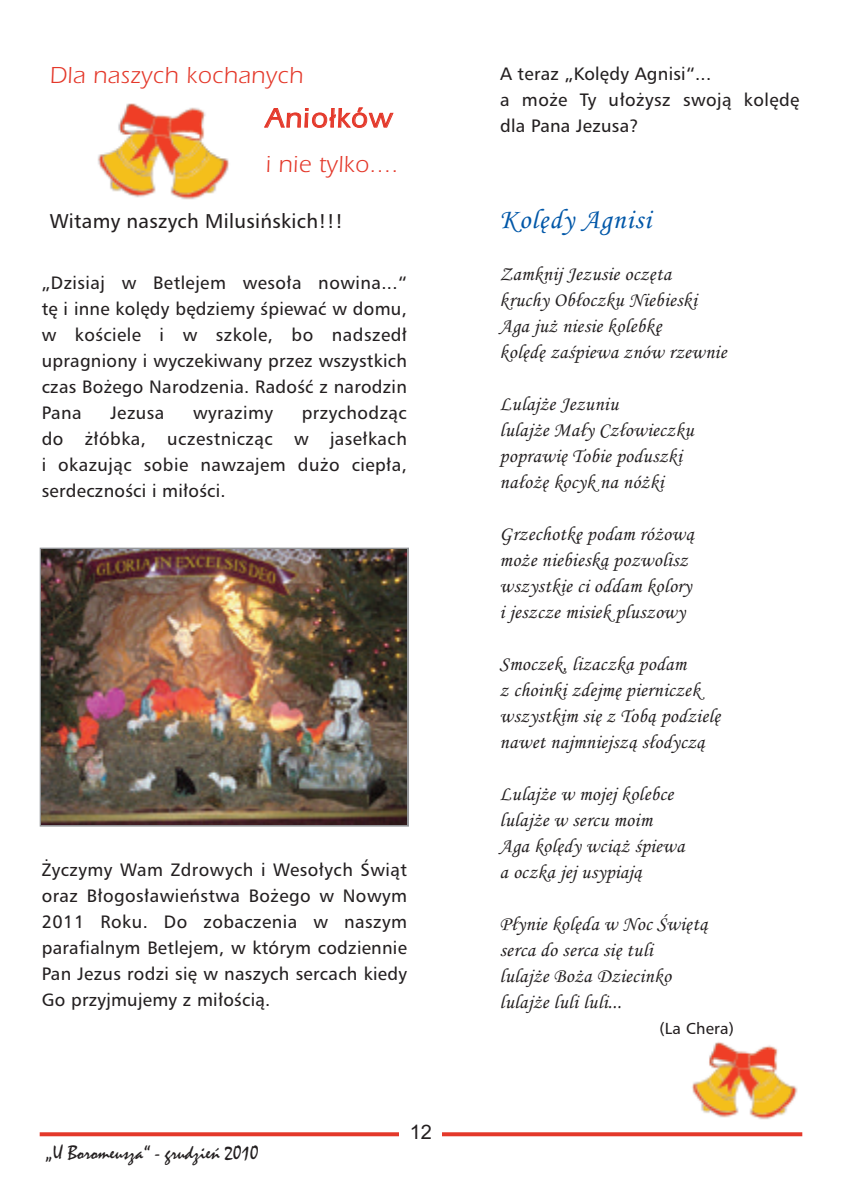
<style>
.page{position:relative;width:842px;height:1191px;background:#fff}
.page>*{position:absolute;margin:0;border:0;box-sizing:border-box;transform-origin:0 0}
.t1{font:28px "Monotype Corsiva";letter-spacing:.035em;color:#0157a8}
.t2{font:500 28px "ITC Eras LT Pl";letter-spacing:.055em;color:#e4382a}
.t3{font:24px "ITC Eras LT Pl";letter-spacing:.025em;color:#e4382a}
.t4{font:20px/26px "Monotype Corsiva";letter-spacing:.015em;color:#231f20}
.t5{font:20px "Humnst 777 EU";letter-spacing:.015em;color:#231f20}
.t6{font:20px "Mistral";color:#231f20}
.t7{font:20px "Arial";color:#231f20}
.t8{font:18px/26px "Humnst 777 EU";letter-spacing:.015em;color:#231f20;text-align:justify}
.t9{font:16px "Humnst 777 EU";letter-spacing:.015em;color:#231f20}
</style>
<div class="page">
<svg style="left:40px;top:1132px;width:762px;height:4px;background:#e54639"></svg>
<div style="left:400px;top:1118px;width:42px;height:31px;background:#fff"></div>
<svg style="left:40px;top:547px;width:369px;height:279px;background:#888385"></svg>
<img style="left:42px;top:549px;width:365px;height:275px">
<img style="left:97px;top:103px;width:132px;height:97px">
<img style="left:692px;top:1042px;width:106px;height:78px">
<h2 class="t3" style="left:50px;top:62px;width:255px">Dla naszych kochanych</h2>
<h1 class="t2" style="left:266px;top:102px;width:128px">Aniołków</h1>
<h2 class="t3" style="left:266px;top:151px;width:134px">i nie tylko....</h2>
<p class="t5" style="left:50px;top:209px;width:295px">Witamy naszych Milusińskich!!!</p>
<p class="t8" style="left:42px;top:269px;width:367px">„Dzisiaj w Betlejem wesoła nowina...“ tę i inne kolędy będziemy śpiewać w domu, w kościele i w szkole, bo nadszedł upragniony i wyczekiwany przez wszystkich czas Bożego Narodzenia. Radość z narodzin Pana</p>
<p class="t8" style="left:42px;top:399px;width:367px;text-indent:260px">przychodząc do żłóbka, uczestnicząc w jasełkach i okazując sobie nawzajem dużo ciepła, serdeczności i miłości.</p>
<p class="t8" style="left:110px;top:399px;width:56px">Jezusa</p>
<p class="t8" style="left:193px;top:399px;width:81px">wyrazimy</p>
<p class="t8" style="left:42px;top:857px;width:367px">Życzymy Wam Zdrowych i Wesołych Świąt oraz Błogosławieństwa Bożego w Nowym 2011 Roku. Do zobaczenia w naszym parafialnym Betlejem, w którym codziennie Pan Jezus rodzi się w naszych sercach kiedy Go przyjmujemy z miłością.</p>
<p class="t6" style="left:46px;top:1140px;width:214px">„U Boromeusza“ - grudzień 2010</p>
<p class="t7" style="left:410px;top:1120px;width:24px">12</p>
<p class="t8" style="left:500px;top:61px;width:301px;text-align:left">A teraz „Kolędy Agnisi“...<br>a może Ty ułożysz swoją kolędę dla Pana Jezusa?</p>
<h1 class="t1" style="left:500px;top:202px;width:153px">Kolędy Agnisi</h1>
<p class="t4" style="left:500px;top:260px;width:228px">Zamknij Jezusie oczęta<br>kruchy Obłoczku Niebieski<br>Aga już niesie kolebkę<br>kolędę zaśpiewa znów rzewnie</p>
<p class="t4" style="left:500px;top:390px;width:196px">Lulajże Jezuniu<br>lulajże Mały Człowieczku poprawię Tobie poduszki nałożę kocyk na nóżki</p>
<p class="t4" style="left:500px;top:520px;width:196px">Grzechotkę podam różową może niebieską pozwolisz wszystkie ci oddam kolory i jeszcze misiek pluszowy</p>
<p class="t4" style="left:500px;top:650px;width:222px">Smoczek, lizaczka podam<br>z choinki zdejmę pierniczek wszystkim się z Tobą podzielę nawet najmniejszą słodyczą</p>
<p class="t4" style="left:500px;top:780px;width:186px">Lulajże w mojej kolebce lulajże w sercu moim<br>Aga kolędy wciąż śpiewa a oczka jej usypiają</p>
<p class="t4" style="left:500px;top:910px;width:209px">Płynie kolęda w Noc Świętą serca do serca się tuli<br>lulajże Boża Dziecinko lulajże luli luli...</p>
<p class="t9" style="left:659px;top:1019px;width:76px">(La Chera)</p>
</div>
